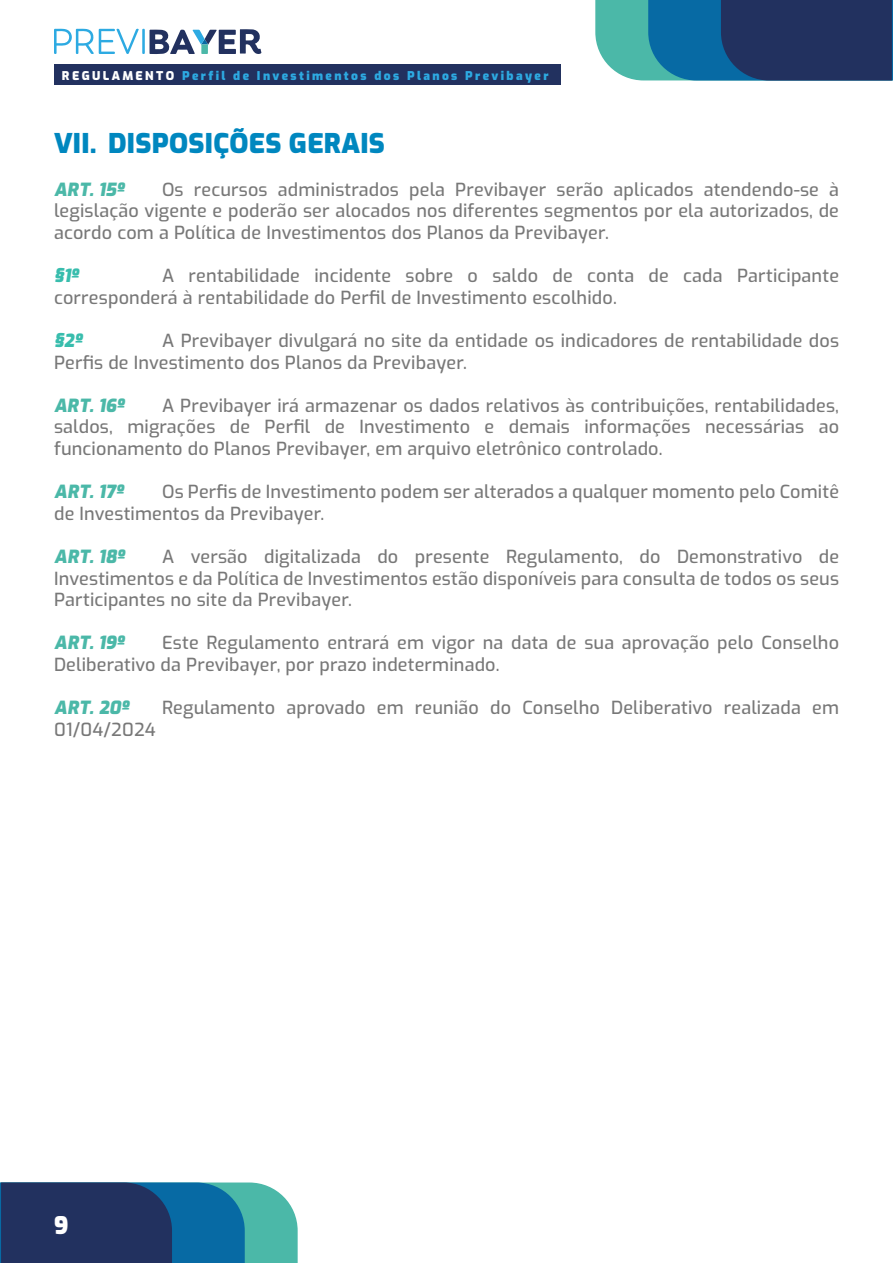
<style>
.page{position:relative;width:893px;height:1263px;background:#fff}
.page>*{position:absolute;margin:0;border:0;box-sizing:border-box;transform-origin:0 0}
.t1{font:900 27px "Exo";letter-spacing:.01em;color:#0087bf}
.t2{font:900 24px "Exo";color:#fff}
.t3{font:500 18px/21.6px "Exo";letter-spacing:.01em;color:#787878}
.t4{font:italic 900 18px "Exo";letter-spacing:.01em;color:#4bb8a8}
.t5{font:italic 900 18px "Exo";color:#38bdad}
.t6{font:900 12px "Exo";letter-spacing:.2em;color:#2daae2}
.s1{color:#fff}
</style>
<div class="page">
<svg style="left:0;top:1182px;width:298px;height:81px;background:#275c81"></svg>
<svg style="left:54px;top:29px;width:208px;height:25px"></svg>
<div style="left:54px;top:65px;width:506px;height:20px;background:#22315f"></div>
<svg style="left:595px;top:0;width:298px;height:80px;background:#275b80"></svg>
<p class="t6" style="left:62px;top:67px;width:488px"><span class="s1">REGULAMENTO</span> Perfil de Investimentos dos Planos Previbayer</p>
<h1 class="t1" style="left:54px;top:123px;width:333px">VII. DISPOSIÇÕES GERAIS</h1>
<p class="t4" style="left:54px;top:176px;width:71px">ART. 15º</p>
<p class="t3" style="left:54px;top:178px;width:786px;text-align:justify;text-indent:108px">Os recursos administrados pela Previbayer serão aplicados atendendo-se à legislação vigente e poderão ser alocados nos diferentes segmentos por ela autorizados, de acordo com a Política de Investimentos dos Planos da Previbayer.</p>
<p class="t5" style="left:54px;top:262px;width:26px">§1º</p>
<p class="t3" style="left:54px;top:264px;width:786px;text-indent:108px">A rentabilidade incidente sobre o saldo de conta de cada Participante corresponderá à rentabilidade do Perfil de Investimento escolhido.</p>
<p class="t5" style="left:54px;top:327px;width:30px">§2º</p>
<p class="t3" style="left:54px;top:329px;width:786px;text-indent:108px">A Previbayer divulgará no site da entidade os indicadores de rentabilidade dos<br>Perfis de Investimento dos Planos da Previbayer.</p>
<p class="t4" style="left:54px;top:392px;width:72px">ART. 16º</p>
<p class="t3" style="left:54px;top:394px;width:786px;text-align:justify;text-indent:108px">A Previbayer irá armazenar os dados relativos às contribuições, rentabilidades, saldos, migrações de Perfil de Investimento e demais informações necessárias ao funcionamento do Planos Previbayer, em arquivo eletrônico controlado.</p>
<p class="t4" style="left:54px;top:478px;width:71px">ART. 17º</p>
<p class="t3" style="left:54px;top:480px;width:786px;text-indent:108px">Os Perfis de Investimento podem ser alterados a qualquer momento pelo Comitê de Investimentos da Previbayer.</p>
<p class="t4" style="left:54px;top:543px;width:72px">ART. 18º</p>
<p class="t3" style="left:54px;top:545px;width:786px;text-align:justify;text-indent:108px">A versão digitalizada do presente Regulamento, do Demonstrativo de Investimentos e da Política de Investimentos estão disponíveis para consulta de todos os seus Participantes no site da Previbayer.</p>
<p class="t4" style="left:54px;top:629px;width:72px">ART. 19º</p>
<p class="t3" style="left:54px;top:631px;width:786px;text-indent:108px">Este Regulamento entrará em vigor na data de sua aprovação pelo Conselho<br>Deliberativo da Previbayer, por prazo indeterminado.</p>
<p class="t4" style="left:54px;top:694px;width:76px">ART. 20º</p>
<p class="t3" style="left:162px;top:696px;width:678px">Regulamento aprovado em reunião do Conselho Deliberativo realizada em</p>
<p class="t3" style="left:54px;top:718px;width:103px">01/04/2024</p>
<h2 class="t2" style="left:54px;top:1208px;width:16px">9</h2>
</div>
